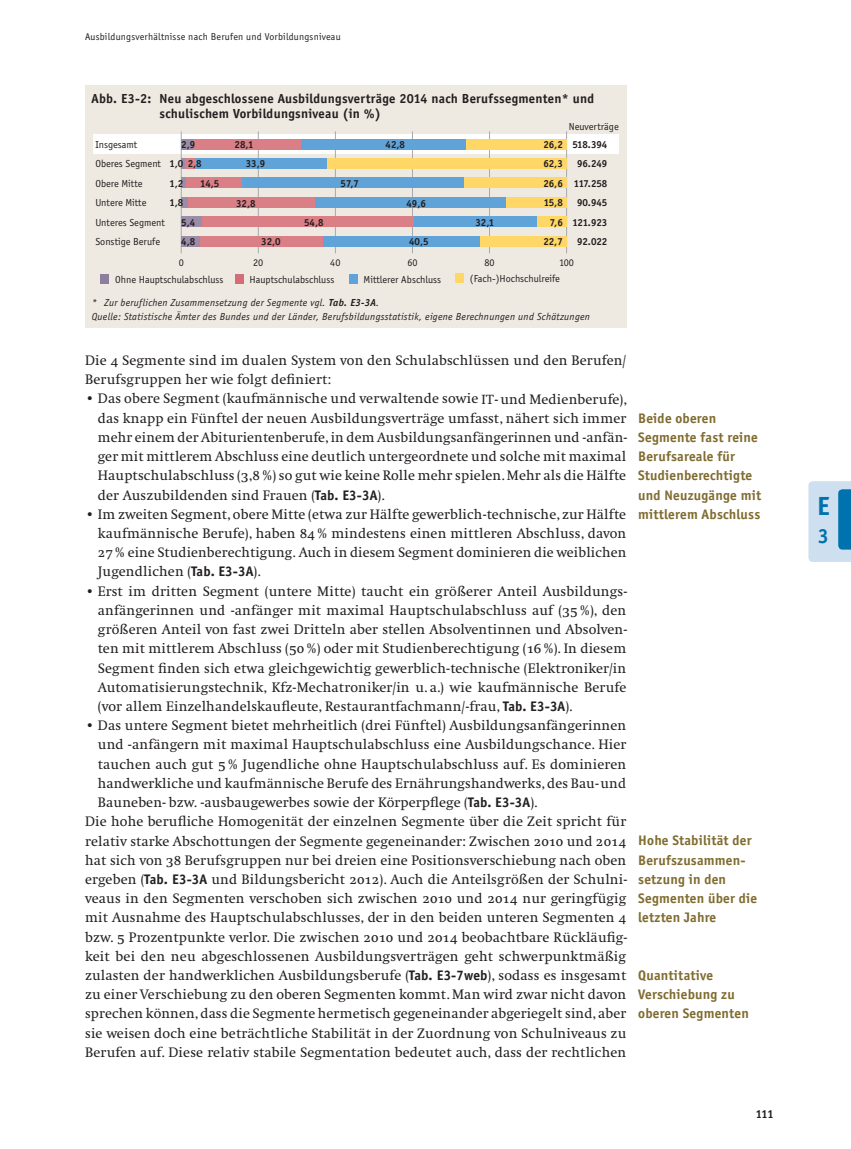
<style>
.page{position:relative;width:851px;height:1149px;background:#fff}
.page>*{position:absolute;margin:0;border:0;box-sizing:border-box;transform-origin:0 0}
.t1{font:700 27px "Officina Sans";color:#0073ae}
.t2{font:700 21px "Officina Sans";color:#0073ae}
.t3{font:14.25px/19.2px "Swift O";letter-spacing:.01em;color:#231f20;text-align:justify}
.t4{font:700 14.25px/19.2px "Officina Sans";letter-spacing:.015em;color:#806c30}
.t5{font:700 13.5px/15px "Officina Sans";letter-spacing:.02em;color:#231f20}
.t6{font:700 12px "Officina Sans";color:#231f20}
.t7{font:10.5px/19.5px "Officina Sans";color:#231f20}
.t8{font:italic 10.5px/13.5px "Officina Sans";letter-spacing:.025em;color:#231f20}
.t9{font:700 10.5px/19.5px "Officina Sans";color:#231f20;text-align:center}
.t10{font:10.2px "Officina Sans";letter-spacing:.02em;color:#231f20}
.s1{font-weight:700}
.s2{font-size:13.8px}
.s3{font-family:"Officina Sans";font-weight:700}
</style>
<div class="page">
<svg style="left:808px;top:481px;width:42px;height:81px;background:#a4c9e1"></svg>
<div style="left:85px;top:85px;width:541px;height:242px;background:#efeae1"></div>
<div style="left:93px;top:134px;width:525px;height:20px;background:#fff"></div>
<hr style="left:181px;top:131px;width:1px;height:122px;background:#a8a9ad">
<hr style="left:258px;top:131px;width:1px;height:122px;background:#a8a9ad">
<hr style="left:335px;top:131px;width:1px;height:122px;background:#a8a9ad">
<hr style="left:412px;top:131px;width:1px;height:122px;background:#a8a9ad">
<hr style="left:489px;top:131px;width:1px;height:122px;background:#a8a9ad">
<hr style="left:566px;top:131px;width:1px;height:122px;background:#a8a9ad">
<div style="left:465px;top:139px;width:101px;height:11px;background:#fed767"></div>
<div style="left:326px;top:158px;width:240px;height:11px;background:#fed767"></div>
<div style="left:464px;top:177px;width:102px;height:11px;background:#fed767"></div>
<div style="left:505px;top:197px;width:61px;height:11px;background:#fed767"></div>
<div style="left:537px;top:216px;width:29px;height:11px;background:#fed767"></div>
<div style="left:479px;top:236px;width:87px;height:10px;background:#fed767"></div>
<div style="left:300px;top:139px;width:165px;height:11px;background:#60a3d8"></div>
<div style="left:196px;top:158px;width:130px;height:11px;background:#60a3d8"></div>
<div style="left:242px;top:177px;width:222px;height:11px;background:#60a3d8"></div>
<div style="left:314px;top:197px;width:191px;height:11px;background:#60a3d8"></div>
<div style="left:413px;top:216px;width:124px;height:11px;background:#60a3d8"></div>
<div style="left:323px;top:236px;width:156px;height:10px;background:#60a3d8"></div>
<div style="left:192px;top:139px;width:108px;height:11px;background:#da7f86"></div>
<div style="left:185px;top:158px;width:11px;height:11px;background:#da7f86"></div>
<div style="left:186px;top:177px;width:56px;height:11px;background:#da7f86"></div>
<div style="left:188px;top:197px;width:126px;height:11px;background:#da7f86"></div>
<div style="left:202px;top:216px;width:211px;height:11px;background:#da7f86"></div>
<div style="left:200px;top:236px;width:123px;height:10px;background:#da7f86"></div>
<div style="left:181px;top:139px;width:11px;height:11px;background:#9b8ca9"></div>
<hr style="left:181px;top:158px;width:4px;height:11px;background:#9b8ca9">
<div style="left:181px;top:177px;width:5px;height:11px;background:#9b8ca9"></div>
<div style="left:181px;top:197px;width:7px;height:11px;background:#9b8ca9"></div>
<div style="left:181px;top:216px;width:21px;height:11px;background:#9b8ca9"></div>
<div style="left:181px;top:236px;width:19px;height:10px;background:#9b8ca9"></div>
<div style="left:100px;top:273px;width:9px;height:10px;background:#8e7e9e"></div>
<div style="left:235px;top:273px;width:8px;height:10px;background:#d56c77"></div>
<div style="left:349px;top:273px;width:8px;height:10px;background:#60a3d8"></div>
<div style="left:455px;top:273px;width:9px;height:10px;background:#fed767"></div>
<p class="t10" style="left:85px;top:30px;width:257px">Ausbildungsverhältnisse nach Berufen und Vorbildungsniveau</p>
<p class="t5" style="left:159px;top:91px;width:436px;text-indent:-68px">Abb. E3-2: Neu abgeschlossene Ausbildungsverträge 2014 nach Berufssegmenten* und schulischem Vorbildungsniveau (in %)</p>
<p class="t9" style="left:572px;top:134px;width:36px">518.394<br>96.249<br>117.258<br>90.945<br>121.923<br>92.022</p>
<p class="t7" style="left:569px;top:116px;width:51px">Neuverträge</p>
<p class="t7" style="left:95px;top:134px;width:71px">Insgesamt<br>Oberes Segment<br>Obere Mitte<br>Untere Mitte<br>Unteres Segment<br>Sonstige Berufe</p>
<p class="t9" style="left:181px;top:134px;width:15px">2,9</p>
<p class="t9" style="left:170px;top:173px;width:15px">1,2</p>
<p class="t9" style="left:170px;top:193px;width:15px">1,8</p>
<p class="t9" style="left:181px;top:212px;width:15px">5,4</p>
<p class="t9" style="left:181px;top:232px;width:15px">4,8</p>
<p class="t9" style="left:543px;top:134px;width:21px;text-align:right">26,2<br>62,3<br>26,6<br>15,8<br>7,6<br>22,7</p>
<p class="t9" style="left:234px;top:135px;width:21px">28,1</p>
<p class="t9" style="left:385px;top:135px;width:21px">42,8</p>
<p class="t9" style="left:170px;top:154px;width:34px">1,0 2,8</p>
<p class="t9" style="left:246px;top:154px;width:21px">33,9</p>
<p class="t9" style="left:200px;top:174px;width:21px">14,5</p>
<p class="t9" style="left:340px;top:174px;width:20px">57,7</p>
<p class="t9" style="left:236px;top:193px;width:21px">32,8</p>
<p class="t9" style="left:406px;top:193px;width:21px">49,6</p>
<p class="t9" style="left:304px;top:212px;width:21px">54,8</p>
<p class="t9" style="left:475px;top:212px;width:21px">32,1</p>
<p class="t9" style="left:261px;top:232px;width:21px">32,0</p>
<p class="t9" style="left:409px;top:232px;width:21px">40,5</p>
<p class="t7" style="left:179px;top:252px;width:7px">0</p>
<p class="t7" style="left:253px;top:252px;width:12px">20</p>
<p class="t7" style="left:330px;top:252px;width:12px">40</p>
<p class="t7" style="left:407px;top:252px;width:12px">60</p>
<p class="t7" style="left:484px;top:252px;width:12px">80</p>
<p class="t7" style="left:559px;top:252px;width:16px">100</p>
<p class="t7" style="left:115px;top:269px;width:110px">Ohne Hauptschulabschluss</p>
<p class="t7" style="left:249px;top:269px;width:86px">Hauptschulabschluss</p>
<p class="t7" style="left:363px;top:269px;width:79px">Mittlerer Abschluss</p>
<p class="t7" style="left:470px;top:269px;width:92px">(Fach-)Hochschulreife</p>
<p class="t8" style="left:92px;top:296px;width:499px">* Zur beruflichen Zusammensetzung der Segmente vgl. <span class="s1">Tab. E3-3A</span>.<br>Quelle: Statistische Ämter des Bundes und der Länder, Berufsbildungsstatistik, eigene Berechnungen und Schätzungen</p>
<p class="t3" style="left:85px;top:351px;width:542px">Die 4 Segmente sind im dualen System von den Schulabschlüssen und den Berufen/<br>Berufsgruppen her wie folgt definiert:</p>
<p class="t3" style="left:98px;top:389px;width:530px;text-indent:-13px">• Das obere Segment (kaufmännische und verwaltende sowie <span class="s2">IT</span>- und Medienberufe), das knapp ein Fünftel der neuen Ausbildungsverträge umfasst, nähert sich immer mehr einem der Abiturientenberufe, in dem Ausbildungsanfängerinnen und -anfän&shy;ger mit mittlerem Abschluss eine deutlich untergeordnete und solche mit maximal Hauptschulabschluss (3,8 %) so gut wie keine Rolle mehr spielen. Mehr als die Hälfte der Auszubildenden sind Frauen (<span class="s3">Tab. E3-3A</span>).</p>
<p class="t3" style="left:98px;top:504px;width:530px;text-indent:-13px">• Im zweiten Segment, obere Mitte (etwa zur Hälfte gewerblich-technische, zur Hälfte kaufmännische Berufe), haben 84 % mindestens einen mittleren Abschluss, davon 27% eine Studienberechtigung. Auch in diesem Segment dominieren die weiblichen Jugendlichen (<span class="s3">Tab. E3-3A</span>).</p>
<p class="t3" style="left:98px;top:581px;width:530px;text-indent:-13px">• Erst im dritten Segment (untere Mitte) taucht ein größerer Anteil Ausbildungs&shy;anfängerinnen und -anfänger mit maximal Hauptschulabschluss auf (35%), den größeren Anteil von fast zwei Dritteln aber stellen Absolventinnen und Absolven&shy;ten mit mittlerem Abschluss (50 %) oder mit Studienberechtigung (16 %). In diesem Segment finden sich etwa gleichgewichtig gewerblich-technische (Elektroniker/in Automatisierungstechnik, Kfz-Mechatroniker/in u. a.) wie kaufmännische Berufe (vor allem Einzelhandelskaufleute, Restaurantfachmann/-frau, <span class="s3">Tab. E3-3A</span>).</p>
<p class="t3" style="left:85px;top:716px;width:542px">• Das untere Segment bietet mehrheitlich (drei Fünftel) Ausbildungsanfängerinnen</p>
<p class="t3" style="left:98px;top:735px;width:530px">und -anfängern mit maximal Hauptschulabschluss eine Ausbildungschance. Hier</p>
<p class="t3" style="left:98px;top:754px;width:530px">tauchen auch gut 5 % Jugendliche ohne Hauptschulabschluss auf. Es dominieren</p>
<p class="t3" style="left:98px;top:773px;width:529px">handwerkliche und kaufmännische Berufe des Ernährungshandwerks, des Bau- und</p>
<p class="t3" style="left:98px;top:792px;width:440px">Bauneben- bzw. -ausbaugewerbes sowie der Körperpflege (<span class="s3">Tab. E3-3A</span>).</p>
<p class="t3" style="left:85px;top:812px;width:542px">Die hohe berufliche Homogenität der einzelnen Segmente über die Zeit spricht für</p>
<p class="t3" style="left:85px;top:831px;width:542px">relativ starke Abschottungen der Segmente gegeneinander: Zwischen 2010 und 2014</p>
<p class="t3" style="left:85px;top:850px;width:542px">hat sich von 38 Berufsgruppen nur bei dreien eine Positionsverschiebung nach oben</p>
<p class="t3" style="left:85px;top:869px;width:543px">ergeben (<span class="s3">Tab. E3-3A</span> und Bildungsbericht 2012). Auch die Anteilsgrößen der Schulni-</p>
<p class="t3" style="left:85px;top:888px;width:542px">veaus in den Segmenten verschoben sich zwischen 2010 und 2014 nur geringfügig</p>
<p class="t3" style="left:85px;top:908px;width:542px">mit Ausnahme des Hauptschulabschlusses, der in den beiden unteren Segmenten 4</p>
<p class="t3" style="left:85px;top:927px;width:543px">bzw. 5 Prozentpunkte verlor. Die zwischen 2010 und 2014 beobachtbare Rückläufig-</p>
<p class="t3" style="left:85px;top:946px;width:542px">keit bei den neu abgeschlossenen Ausbildungsverträgen geht schwerpunktmäßig</p>
<p class="t3" style="left:85px;top:965px;width:542px">zulasten der handwerklichen Ausbildungsberufe (<span class="s3">Tab. E3-7web</span>), sodass es insgesamt</p>
<p class="t3" style="left:85px;top:984px;width:542px">zu einer Verschiebung zu den oberen Segmenten kommt. Man wird zwar nicht davon</p>
<p class="t3" style="left:85px;top:1004px;width:542px">sprechen können, dass die Segmente hermetisch gegeneinander abgeriegelt sind, aber</p>
<p class="t3" style="left:85px;top:1023px;width:542px">sie weisen doch eine beträchtliche Stabilität in der Zuordnung von Schulniveaus zu</p>
<p class="t3" style="left:85px;top:1042px;width:542px">Berufen auf. Diese relativ stabile Segmentation bedeutet auch, dass der rechtlichen</p>
<p class="t4" style="left:638px;top:408px;width:124px">Beide oberen<br>Segmente fast reine<br>Berufsareale für<br>Studienberechtigte und Neuzugänge mit mittlerem Abschluss</p>
<p class="t4" style="left:638px;top:830px;width:120px">Hohe Stabilität der<br>Berufszusammen&shy;setzung in den<br>Segmenten über die letzten Jahre</p>
<p class="t4" style="left:638px;top:965px;width:112px">Quantitative<br>Verschiebung zu oberen Segmenten</p>
<p class="t6" style="left:755px;top:1106px;width:20px">111</p>
<h1 class="t1" style="left:816px;top:489px;width:14px">E</h1>
<h2 class="t2" style="left:817px;top:523px;width:12px">3</h2>
</div>
